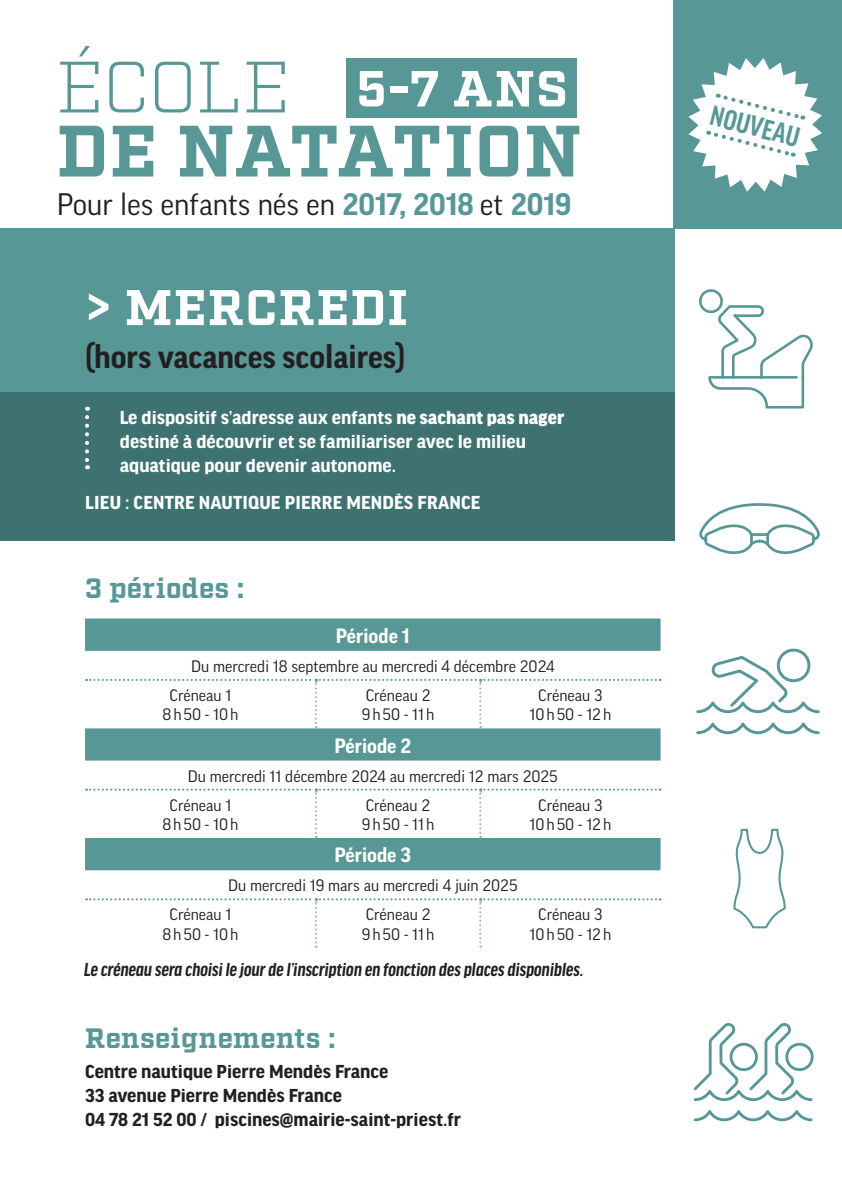
<style>
.page{position:relative;width:842px;height:1191px;background:#fff}
.page>*{position:absolute;margin:0;border:0;box-sizing:border-box;transform-origin:0 0}
.t1{font:700 72.6px "Factoria";letter-spacing:.005em;color:#579897}
.t2{font:300 72.6px "Factoria";letter-spacing:.005em;color:#579897}
.t3{font:700 50.6px "Factoria";color:#fff}
.t4{font:700 50px "Factoria";letter-spacing:.025em;color:#fff}
.t5{font:700 32px "Good Pro";color:#231f20}
.t6{font:30px "Good Pro";color:#231f20}
.t7{font:700 28px "Factoria";letter-spacing:.01em;color:#579897}
.t8{font:700 condensed 27.2px "Good Pro";color:#579897}
.t9{font:700 20px/24px "Good Headline Pro";color:#fff}
.t10{font:700 20px/24px "Good Headline Pro";color:#231f20}
.t11{font:italic 700 condensed 20px "Good Headline Pro";color:#231f20}
.t12{font:700 20px "Good Pro";color:#fff}
.t13{font:16px/19.2px "Good Pro";color:#231f20}
.s1{font-weight:700;color:#579897}
.s2{font-weight:900}
</style>
<div class="page">
<div style="left:0;top:228px;width:674px;height:167px;background:#579897"></div>
<div style="left:0;top:392px;width:674px;height:148px;background:#3e7271"></div>
<svg style="left:85px;top:417px;width:4px;height:52px"></svg>
<svg style="left:85px;top:618px;width:575px;height:62px;fill:#579897"></svg>
<svg style="left:85px;top:680px;width:575px;height:221px;fill:#579897"></svg>
<svg style="left:86px;top:679px;width:574px;height:49px"></svg>
<svg style="left:86px;top:788px;width:574px;height:50px"></svg>
<svg style="left:86px;top:898px;width:574px;height:49px"></svg>
<div style="left:674px;top:0;width:168px;height:228px;background:#579897"></div>
<svg style="left:688px;top:58px;width:134px;height:134px"></svg>
<svg style="left:699px;top:289px;width:114px;height:120px"></svg>
<svg style="left:699px;top:503px;width:121px;height:51px"></svg>
<svg style="left:696px;top:648px;width:124px;height:87px"></svg>
<svg style="left:733px;top:828px;width:53px;height:101px"></svg>
<div style="left:346px;top:58px;width:231px;height:59px;background:#579897"></div>
<svg style="left:693px;top:1023px;width:121px;height:99px"></svg>
<h1 class="t2" style="left:57px;top:44px;width:234px">ÉCOLE</h1>
<h1 class="t1" style="left:57px;top:108px;width:526px">DE NATATION</h1>
<h3 class="t6" style="left:57px;top:187px;width:516px">Pour les enfants nés en <span class="s1">2017, 2018</span> et <span class="s1">2019</span></h3>
<h2 class="t3" style="left:356px;top:59px;width:213px">5-7 ANS</h2>
<h3 class="t4" style="left:85px;top:278px;width:324px">&gt; MERCREDI</h3>
<h3 class="t5" style="left:85px;top:339px;width:322px">(hors vacances scolaires)</h3>
<p class="t9" style="left:120px;top:406px;width:446px">Le dispositif s’adresse aux enfants <span class="s2">ne sachant pas nager </span>destiné à découvrir et se familiariser avec le milieu aquatique pour devenir autonome.</p>
<p class="t9" style="left:85px;top:491px;width:397px">LIEU : CENTRE NAUTIQUE PIERRE MENDÈS FRANCE</p>
<h3 class="t7" style="left:85px;top:571px;width:161px">3 périodes :</h3>
<p class="t12" style="left:336px;top:624px;width:75px">Période 1</p>
<p class="t13" style="left:169px;top:651px;width:386px;line-height:29px;text-indent:22px">Du mercredi 18 septembre au mercredi 4 décembre 2024<br>Créneau 1</p>
<p class="t13" style="left:162px;top:705px;width:77px">8h50 - 10h</p>
<p class="t13" style="left:362px;top:685px;width:74px">Créneau 2<br>9h50 - 11h</p>
<p class="t13" style="left:530px;top:685px;width:83px;text-align:center">Créneau 3<br>10h50 - 12h</p>
<p class="t12" style="left:334px;top:734px;width:78px">Période 2</p>
<p class="t13" style="left:169px;top:761px;width:390px;line-height:29px;text-indent:18px">Du mercredi 11 décembre 2024 au mercredi 12 mars 2025<br>Créneau 1</p>
<p class="t13" style="left:162px;top:814px;width:77px">8h50 - 10h</p>
<p class="t13" style="left:362px;top:795px;width:74px">Créneau 2<br>9h50 - 11h</p>
<p class="t13" style="left:529px;top:795px;width:83px;text-align:center">Créneau 3<br>10h50 - 12h</p>
<p class="t12" style="left:334px;top:844px;width:78px">Période 3</p>
<p class="t13" style="left:169px;top:871px;width:349px;line-height:29px;text-indent:59px">Du mercredi 19 mars au mercredi 4 juin 2025<br>Créneau 1</p>
<p class="t13" style="left:162px;top:924px;width:77px">8h50 - 10h</p>
<p class="t13" style="left:362px;top:905px;width:74px">Créneau 2<br>9h50 - 11h</p>
<p class="t13" style="left:530px;top:905px;width:83px;text-align:center">Créneau 3<br>10h50 - 12h</p>
<p class="t11" style="left:84px;top:960px;width:501px">Le créneau sera choisi le jour de l’inscription en fonction des places disponibles.</p>
<h3 class="t7" style="left:85px;top:1021px;width:252px">Renseignements :</h3>
<p class="t10" style="left:85px;top:1060px;width:377px">Centre nautique Pierre Mendès France<br>33 avenue Pierre Mendès France<br>04 78 21 52 00 / piscines@mairie-saint-priest.fr</p>
<h3 class="t8" style="left:715px;top:100px;width:93px;rotate:15deg">NOUVEAU</h3>
</div>
